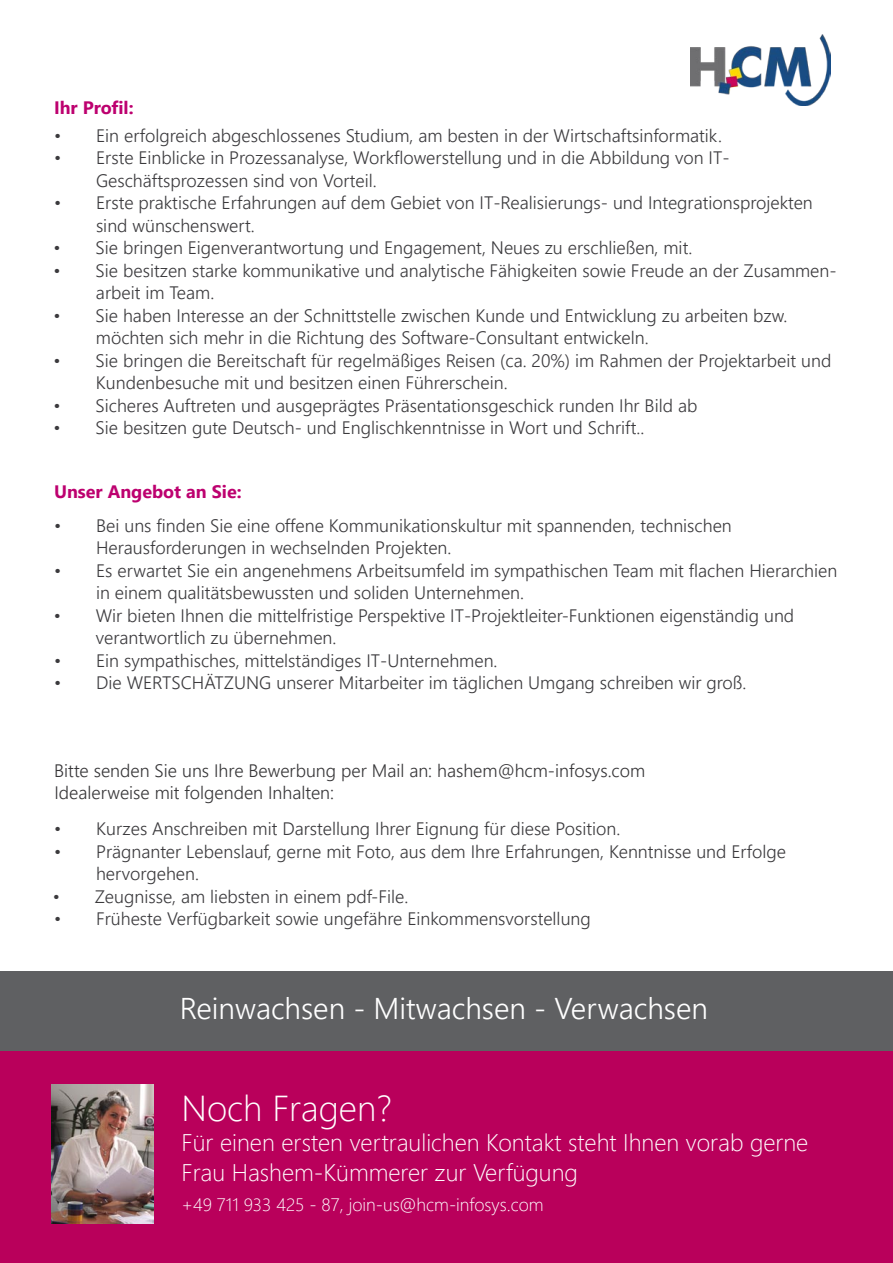
<style>
.page{position:relative;width:893px;height:1263px;background:#fff}
.page>*{position:absolute;margin:0;border:0;box-sizing:border-box;transform-origin:0 0}
.t1{font:300 36px "Segoe UI";color:#fff}
.t2{font:300 30px "Segoe UI";color:#fff}
.t3{font:300 24px/30px "Segoe UI";color:#fff}
.t4{font:300 18px/22.5px "Segoe UI";color:#3b3a3d}
.t5{font:300 18px/22.5px "Segoe UI";color:#373638}
.t6{font:300 18px "Segoe UI";color:#fff}
.t7{font:700 18px "Segoe UI";color:#bd006f}
</style>
<div class="page">
<div style="left:0;top:972px;width:893px;height:79px;background:#5f6062"></div>
<div style="left:0;top:1052px;width:893px;height:211px;background:#b9005b"></div>
<img style="left:51px;top:1085px;width:102px;height:139px">
<img style="left:690px;top:35px;width:141px;height:70px">
<p class="t7" style="left:54px;top:91px;width:81px">Ihr Profil:</p>
<p class="t4" style="left:96px;top:122px;width:742px">Ein erfolgreich abgeschlossenes Studium, am besten in der Wirtschaftsinformatik.<br>Erste Einblicke in Prozessanalyse, Workflowerstellung und in die Abbildung von IT-Geschäftsprozessen sind von Vorteil.<br>Erste praktische Erfahrungen auf dem Gebiet von IT-Realisierungs- und Integrationsprojekten sind wünschenswert.<br>Sie bringen Eigenverantwortung und Engagement, Neues zu erschließen, mit.<br>Sie besitzen starke kommunikative und analytische Fähigkeiten sowie Freude an der Zusammen&shy;arbeit im Team.<br>Sie haben Interesse an der Schnittstelle zwischen Kunde und Entwicklung zu arbeiten bzw. möchten sich mehr in die Richtung des Software-Consultant entwickeln.<br>Sie bringen die Bereitschaft für regelmäßiges Reisen (ca. 20%) im Rahmen der Projektarbeit und Kundenbesuche mit und besitzen einen Führerschein.<br>Sicheres Auftreten und ausgeprägtes Präsentationsgeschick runden Ihr Bild ab<br>Sie besitzen gute Deutsch- und Englischkenntnisse in Wort und Schrift..</p>
<p class="t4" style="left:54px;top:122px;width:9px">• •</p>
<p class="t4" style="left:54px;top:190px;width:9px">•</p>
<p class="t4" style="left:54px;top:235px;width:9px">• •</p>
<p class="t4" style="left:54px;top:302px;width:9px">•</p>
<p class="t4" style="left:54px;top:347px;width:9px">•</p>
<p class="t4" style="left:54px;top:392px;width:9px">• •</p>
<p class="t7" style="left:54px;top:475px;width:189px">Unser Angebot an Sie:</p>
<p class="t4" style="left:96px;top:512px;width:743px">Bei uns finden Sie eine offene Kommunikationskultur mit spannenden, technischen Herausforderungen in wechselnden Projekten.<br>Es erwartet Sie ein angenehmens Arbeitsumfeld im sympathischen Team mit flachen Hierarchien in einem qualitätsbewussten und soliden Unternehmen.<br>Wir bieten Ihnen die mittelfristige Perspektive IT-Projektleiter-Funktionen eigenständig und verantwortlich zu übernehmen.<br>Ein sympathisches, mittelständiges IT-Unternehmen.<br>Die WERTSCHÄTZUNG unserer Mitarbeiter im täglichen Umgang schreiben wir groß.</p>
<p class="t4" style="left:54px;top:512px;width:9px">•</p>
<p class="t4" style="left:54px;top:557px;width:9px">•</p>
<p class="t4" style="left:54px;top:602px;width:9px">•</p>
<p class="t4" style="left:54px;top:647px;width:9px">• •</p>
<p class="t5" style="left:54px;top:757px;width:593px">Bitte senden Sie uns Ihre Bewerbung per Mail an: hashem@hcm-infosys.com<br>Idealerweise mit folgenden Inhalten:</p>
<p class="t4" style="left:54px;top:816px;width:9px">• •</p>
<p class="t4" style="left:53px;top:883px;width:10px">• •</p>
<p class="t4" style="left:95px;top:816px;width:693px">Kurzes Anschreiben mit Darstellung Ihrer Eignung für diese Position.<br>Prägnanter Lebenslauf, gerne mit Foto, aus dem Ihre Erfahrungen, Kenntnisse und Erfolge hervorgehen.<br>Zeugnisse, am liebsten in einem pdf-File.<br>Früheste Verfügbarkeit sowie ungefähre Einkommensvorstellung</p>
<h2 class="t2" style="left:180px;top:980px;width:530px">Reinwachsen - Mitwachsen - Verwachsen</h2>
<h1 class="t1" style="left:182px;top:1074px;width:212px">Noch Fragen?</h1>
<h3 class="t3" style="left:182px;top:1125px;width:628px">Für einen ersten vertraulichen Kontakt steht Ihnen vorab gerne<br>Frau Hashem-Kümmerer zur Verfügung</h3>
<p class="t6" style="left:182px;top:1187px;width:364px">+49 711 933 425 - 87, join-us@hcm-infosys.com</p>
</div>
